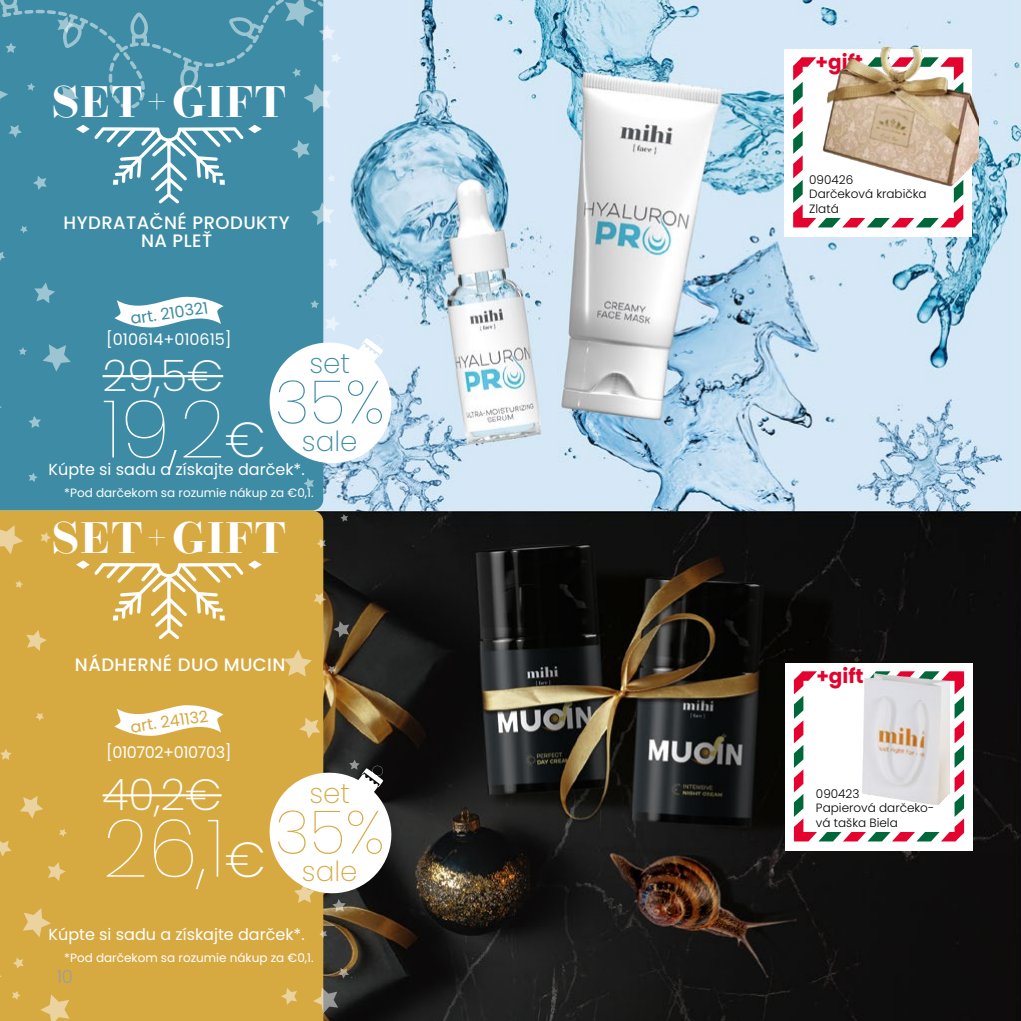
<style>
.page{position:relative;width:1021px;height:1021px;background:#fff}
.page>*{position:absolute;margin:0;border:0;box-sizing:border-box;transform-origin:0 0}
.t1{font:100 80.6px "Poppins";color:#fff}
.t2{font:100 60.4px "Poppins";color:#3d8ba4}
.t3{font:100 60.4px "Poppins";color:#d7a941}
.t4{font:700 44px "Operetta 12";letter-spacing:.025em;color:#fff}
.t5{font:200 43.6px "Poppins";color:#fff}
.t6{font:200 27.6px "Poppins";color:#3d8ba4}
.t7{font:200 27.6px "Poppins";color:#d7a941}
.t8{font:700 20px "Poppins";color:#e4032e}
.t9{font:500 18px/18px "Poppins";letter-spacing:.025em;color:#fff;text-align:center}
.t10{font:300 18px "Poppins";color:#9d9d9c}
.t11{font:16px "Poppins";color:#fff}
.t12{font:16px "Poppins";letter-spacing:-.025em;color:#fff}
.t13{font:16px "Poppins";color:#3d8ba4}
.t14{font:16px "Poppins";color:#d7a941}
.t15{font:12px "Poppins";color:#fff}
.t16{font:300 12px/14.4px "Poppins";color:#000}
.s1{font-weight:200;font-size:49.2px}
</style>
<div class="page">
<img style="left:323px;top:0;width:697px;height:1020px">
<div style="left:785px;top:663px;width:187px;height:187px;background:#fff"></div>
<svg style="left:794px;top:671px;width:170px;height:170px"></svg>
<img style="left:862px;top:674px;width:87px;height:130px">
<div style="left:0;top:113px;width:323px;height:397px;background:#3d8ba4"></div>
<div style="left:0;top:510px;width:323px;height:510px;background:#d7a941"></div>
<svg style="left:20px;top:795px;width:23px;height:23px"></svg>
<svg style="left:26px;top:630px;width:21px;height:21px"></svg>
<svg style="left:35px;top:712px;width:9px;height:9px"></svg>
<svg style="left:15px;top:580px;width:8px;height:8px"></svg>
<svg style="left:59px;top:828px;width:8px;height:8px"></svg>
<svg style="left:40px;top:994px;width:30px;height:26px"></svg>
<svg style="left:0;top:399px;width:2px;height:16px"></svg>
<svg style="left:0;top:525px;width:23px;height:29px"></svg>
<svg style="left:48px;top:862px;width:18px;height:19px"></svg>
<svg style="left:43px;top:344px;width:28px;height:27px"></svg>
<svg style="left:0;top:748px;width:12px;height:12px"></svg>
<svg style="left:0;top:251px;width:5px;height:10px"></svg>
<svg style="left:33px;top:176px;width:14px;height:14px"></svg>
<svg style="left:0;top:840px;width:12px;height:16px"></svg>
<svg style="left:28px;top:472px;width:10px;height:10px"></svg>
<svg style="left:41px;top:532px;width:10px;height:11px"></svg>
<svg style="left:28px;top:416px;width:13px;height:12px"></svg>
<svg style="left:19px;top:347px;width:8px;height:8px"></svg>
<svg style="left:34px;top:282px;width:21px;height:21px"></svg>
<svg style="left:9px;top:125px;width:13px;height:13px"></svg>
<svg style="left:0;top:966px;width:2px;height:17px"></svg>
<svg style="left:13px;top:957px;width:11px;height:11px"></svg>
<svg style="left:12px;top:990px;width:9px;height:9px"></svg>
<svg style="left:20px;top:226px;width:8px;height:7px"></svg>
<svg style="left:23px;top:908px;width:28px;height:29px"></svg>
<svg style="left:311px;top:202px;width:23px;height:23px"></svg>
<svg style="left:310px;top:300px;width:9px;height:8px"></svg>
<svg style="left:327px;top:174px;width:8px;height:8px"></svg>
<svg style="left:281px;top:987px;width:16px;height:17px"></svg>
<svg style="left:333px;top:621px;width:16px;height:16px"></svg>
<svg style="left:291px;top:140px;width:19px;height:19px"></svg>
<svg style="left:284px;top:649px;width:28px;height:27px"></svg>
<svg style="left:327px;top:258px;width:11px;height:11px"></svg>
<svg style="left:317px;top:539px;width:9px;height:9px"></svg>
<svg style="left:340px;top:514px;width:8px;height:8px"></svg>
<svg style="left:313px;top:592px;width:13px;height:13px"></svg>
<svg style="left:338px;top:967px;width:11px;height:11px"></svg>
<svg style="left:327px;top:665px;width:9px;height:9px"></svg>
<svg style="left:319px;top:930px;width:8px;height:8px"></svg>
<svg style="left:299px;top:717px;width:21px;height:21px"></svg>
<svg style="left:313px;top:987px;width:25px;height:26px"></svg>
<svg style="left:0;top:0;width:341px;height:113px;background:#4d95ac"></svg>
<svg style="left:76px;top:125px;width:186px;height:78px;background:#5e9eb3"></svg>
<svg style="left:76px;top:560px;width:186px;height:79px;background:#ddb761"></svg>
<hr style="left:103px;top:375px;width:120px;height:2px;background:#fff">
<hr style="left:103px;top:794px;width:118px;height:2px;background:#fff">
<svg style="left:114px;top:296px;width:109px;height:32px"></svg>
<svg style="left:114px;top:705px;width:109px;height:31px"></svg>
<div style="left:784px;top:49px;width:188px;height:188px;background:#fff"></div>
<svg style="left:793px;top:57px;width:170px;height:170px"></svg>
<img style="left:816px;top:48px;width:162px;height:142px">
<svg style="left:261px;top:316px;width:138px;height:173px"></svg>
<svg style="left:261px;top:759px;width:138px;height:153px"></svg>
<h3 class="t4" style="left:51px;top:76px;width:236px">SET+GIFT</h3>
<p class="t9" style="left:64px;top:213px;width:227px">HYDRATAČNÉ PRODUKTY<br>NA PLEŤ</p>
<p class="t13" style="left:129px;top:310px;width:80px;rotate:-9deg">art. 210321</p>
<p class="t11" style="left:106px;top:330px;width:127px">[010614+010615]</p>
<h3 class="t6" style="left:309px;top:347px;width:42px">set</h3>
<h3 class="t5" style="left:103px;top:350px;width:122px">29,5€</h3>
<h2 class="t2" style="left:275px;top:367px;width:111px">35%</h2>
<h3 class="t6" style="left:302px;top:425px;width:57px">sale</h3>
<h1 class="t1" style="left:103px;top:382px;width:165px">19,2<span class="s1">€</span></h1>
<p class="t11" style="left:49px;top:460px;width:258px">Kúpte si sadu a získajte darček*.</p>
<p class="t15" style="left:64px;top:486px;width:251px">*Pod darčekom sa rozumie nákup za €0,1.</p>
<h3 class="t4" style="left:51px;top:511px;width:236px">SET+GIFT</h3>
<p class="t9" style="left:75px;top:656px;width:212px">NÁDHERNÉ DUO MUCIN</p>
<p class="t14" style="left:129px;top:718px;width:80px;rotate:-9deg">art. 241132</p>
<p class="t12" style="left:106px;top:742px;width:127px">[010702+010703]</p>
<h3 class="t5" style="left:103px;top:769px;width:120px">40,2€</h3>
<h1 class="t1" style="left:103px;top:801px;width:165px">26,1<span class="s1">€</span></h1>
<h3 class="t7" style="left:309px;top:777px;width:42px">set</h3>
<h2 class="t3" style="left:275px;top:797px;width:111px">35%</h2>
<h3 class="t7" style="left:302px;top:855px;width:57px">sale</h3>
<p class="t11" style="left:49px;top:924px;width:258px">Kúpte si sadu a získajte darček*.</p>
<p class="t15" style="left:64px;top:951px;width:251px">*Pod darčekom sa rozumie nákup za €0,1.</p>
<p class="t10" style="left:57px;top:966px;width:18px">10</p>
<p class="t8" style="left:815px;top:50px;width:49px">+gift</p>
<p class="t16" style="left:809px;top:172px;width:119px">090426<br>Darčeková krabička<br>Zlatá</p>
<p class="t8" style="left:816px;top:664px;width:49px">+gift</p>
<p class="t16" style="left:816px;top:786px;width:120px">090423<br>Papierová darčeko&shy;vá taška Biela</p>
</div>
